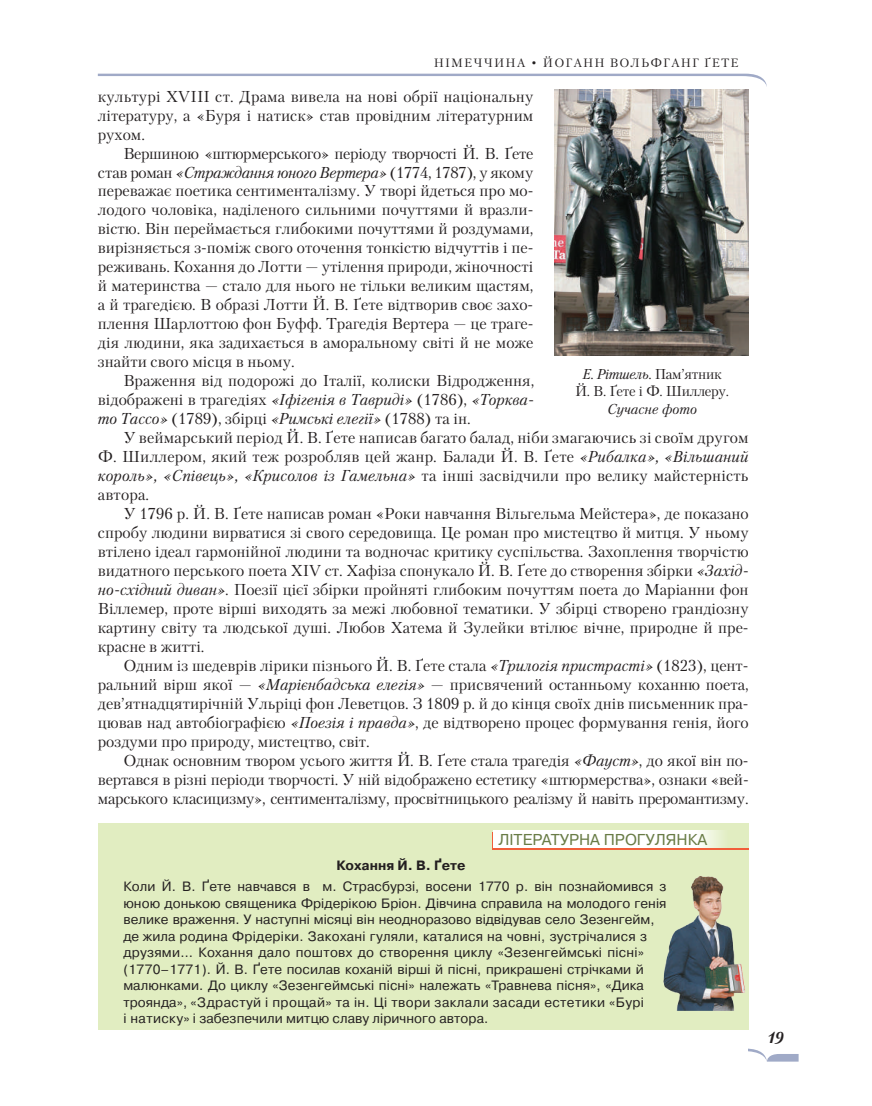
<style>
.page{position:relative;width:872px;height:1106px;background:#fff}
.page>*{position:absolute;margin:0;border:0;box-sizing:border-box;transform-origin:0 0}
.t1{font:15.75px/19px "Petersburg C";color:#231f20;text-align:justify}
.t2{font:15.75px "Pragmatica C";color:#697c46}
.t3{font:italic 700 15.75px "Petersburg C";color:#231f20}
.t4{font:14.25px/17.2px "Petersburg C";letter-spacing:-.02em;color:#231f20;text-align:center}
.t5{font:italic 14.25px "Petersburg C";color:#231f20}
.t6{font:13.5px/16.5px "Pragmatica C";letter-spacing:.005em;color:#231f20}
.t7{font:700 13.5px "Pragmatica C";color:#231f20}
.t8{font:12px "Petersburg C";letter-spacing:.1em;color:#231f20}
.s1{font-style:italic}
</style>
<div class="page">
<svg style="left:748px;top:1048px;width:50px;height:13px"></svg>
<svg style="left:98px;top:74px;width:668px;height:11px"></svg>
<div style="left:98px;top:822px;width:650px;height:207px;background:#e1edc1"></div>
<svg style="left:492px;top:832px;width:256px;height:17px"></svg>
<div style="left:493px;top:830px;width:189px;height:17px;background:#fff"></div>
<div style="left:676px;top:830px;width:72px;height:17px;background:linear-gradient(to right,#fff,#dbeab5)"></div>
<img style="left:663px;top:876px;width:82px;height:134px">
<img style="left:554px;top:89px;width:194px;height:267px">
<p class="t8" style="left:434px;top:56px;width:23px">Німеччина</p>
<p class="t8" style="left:530px;top:56px;width:90px">• ЙОГАНН вол</p>
<p class="t8" style="left:641px;top:56px;width:20px">ьфганг</p>
<p class="t8" style="left:704px;top:56px;width:36px">ҐЕТЕ</p>
<p class="t1" style="left:98px;top:86px;width:437px">культурі XVIII ст. Драма вивела на нові обрії національну літературу, а «Буря і натиск» став провідним літературним рухом.</p>
<p class="t1" style="left:98px;top:143px;width:437px;text-indent:26px">Вершиною «штюрмерського» періоду творчості Й. В. Ґете став роман <span class="s1">«Страждання юного Вертера»</span> (1774, 1787), у якому переважає поетика сентименталізму. У творі йдеться про мо&shy;лодого чоловіка, наділеного сильними почуттями й вразли&shy;вістю. Він переймається глибокими почуттями й роздумами, вирізняється з-поміж свого оточення тонкістю відчуттів і пе&shy;реживань. Кохання до Лотти — утілення природи, жіночності й материнства — стало для нього не тільки великим щастям, а й трагедією. В образі Лотти Й. В. Ґете відтворив своє захо&shy;плення Шарлоттою фон Буфф. Трагедія Вертера — це траге&shy;дія людини, яка задихається в аморальному світі й не може знайти свого місця в ньому.</p>
<p class="t1" style="left:98px;top:371px;width:438px;text-indent:26px">Враження від подорожі до Італії, колиски Відродження, відображені в трагедіях <span class="s1">«Іфігенія в Тавриді»</span> (1786), <span class="s1">«Торква&shy;то Тассо»</span> (1789), збірці <span class="s1">«Римські елегії»</span> (1788) та ін.</p>
<p class="t1" style="left:98px;top:428px;width:652px;text-indent:26px">У веймарський період Й. В. Ґете написав багато балад, ніби змагаючись зі своїм другом Ф. Шиллером, який теж розробляв цей жанр. Балади Й. В. Ґете <span class="s1">«Рибалка», «Вільшаний король», «Співець», «Крисолов із Гамельна»</span> та інші засвідчили про велику майстерність автора.</p>
<p class="t1" style="left:98px;top:504px;width:652px;text-indent:26px">У 1796 р. Й. В. Ґете написав роман «Роки навчання Вільгельма Мейстера», де показано спробу людини вирватися зі свого середовища. Це роман про мистецтво й митця. У ньому втілено ідеал гармонійної людини та водночас критику суспільства. Захоплення творчістю видатного перського поета XIV ст. Хафіза спонукало Й. В. Ґете до створення збірки <span class="s1">«Захід&shy;но-східний диван»</span>. Поезії цієї збірки пройняті глибоким почуттям поета до Маріанни фон Віллемер, проте вірші виходять за межі любовної тематики. У збірці створено грандіозну картину світу та людської душі. Любов Хатема й Зулейки втілює вічне, природне й пре&shy;красне в житті.</p>
<p class="t1" style="left:98px;top:656px;width:652px;text-align:left;text-indent:26px">Одним із шедеврів лірики пізнього Й. В. Ґете стала <span class="s1">«Трилогія пристрасті»</span> (1823), цент&shy;ральний вірш якої — <span class="s1">«Марієнбадська елегія»</span> — присвячений останньому коханню поета, дев’ятнадцятирічній Ульріці фон Леветцов. З 1809 р. й до кінця своїх днів письменник пра&shy;цював над автобіографією <span class="s1">«Поезія і правда»</span>, де відтворено процес формування генія, його роздуми про природу, мистецтво, світ.</p>
<p class="t1" style="left:98px;top:751px;width:652px;text-indent:26px">Однак основним твором усього життя Й. В. Ґете стала трагедія <span class="s1">«Фауст»</span>, до якої він по&shy;вертався в різні періоди творчості. У ній відображено естетику «штюрмерства», ознаки «вей&shy;марського класицизму», сентименталізму, просвітницького реалізму й навіть преромантизму.</p>
<p class="t2" style="left:498px;top:830px;width:210px">ЛІТЕРАТУРНА ПРОГУЛЯНКА</p>
<p class="t7" style="left:336px;top:858px;width:131px">Кохання Й. В. Ґете</p>
<p class="t6" style="left:123px;top:878px;width:544px">Коли Й. В. Ґете навчався в м. Страсбурзі, восени 1770 р. він познайомився з юною донькою священика Фрідерікою Бріон. Дівчина справила на молодого генія велике враження. У наступні місяці він неодноразово відвідував село Зезенгейм, де жила родина Фрідеріки. Закохані гуляли, каталися на човні, зустрічалися з друзями… Кохання дало поштовх до створення циклу «Зезенгеймські пісні» (1770–1771). Й. В. Ґете посилав коханій вірші й пісні, прикрашені стрічками й малюнками. До циклу «Зезенгеймські пісні» належать «Травнева пісня», «Дика троянда», «Здрастуй і прощай» та ін. Ці твори заклали засади естетики «Бурі<br>і натиску» і забезпечили митцю славу ліричного автора.</p>
<p class="t4" style="left:575px;top:365px;width:155px"><span class="s1">Е. Рітшель.</span> Пам’ятник<br>Й. В. Ґете і Ф. Шиллеру.</p>
<p class="t5" style="left:607px;top:400px;width:92px">Сучасне фото</p>
<p class="t3" style="left:767px;top:1028px;width:18px">19</p>
</div>
